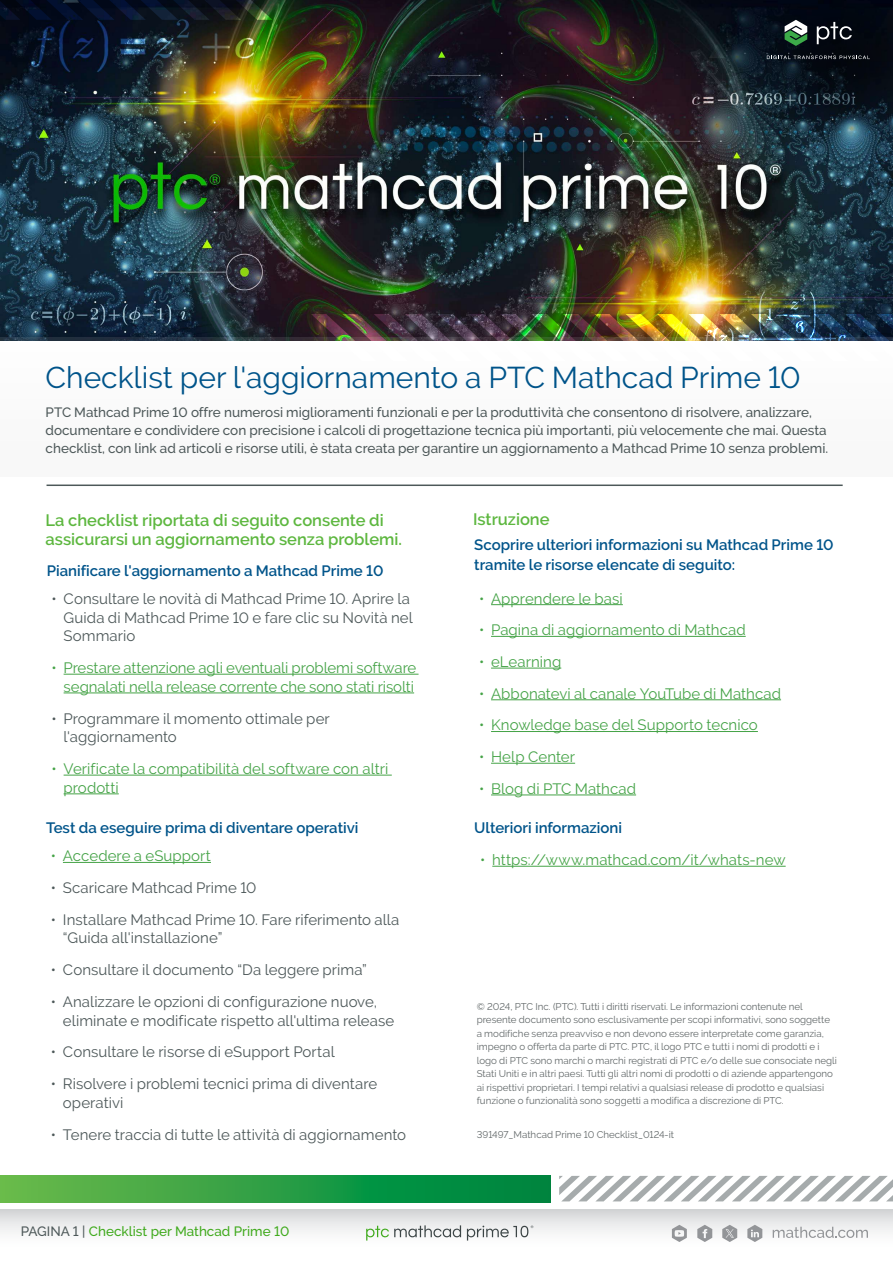
<style>
.page{position:relative;width:893px;height:1263px;background:#fff}
.page>*{position:absolute;margin:0;border:0;box-sizing:border-box;transform-origin:0 0}
._1__Headline{font:30px "PTC Raleway";color:#00548a}
._3__Text_Subhead_1{font:600 16.5px/19.8px "PTC Raleway";color:#5db73f}
.t1{font:15px/18.8px "PTC Raleway";letter-spacing:.005em;color:#4d5859}
.t2{font:15px/18.8px "PTC Raleway";color:#45a347;text-align:right}
._4__Text_Body{font:600 15px/20.2px "PTC Raleway";color:#00548a}
._3__Introduction{font:500 13.5px/18px "PTC Raleway";color:#4d5859}
.t3{font:500 13.5px "PTC Raleway";color:#40aa1d}
._10__Legal{font:9.75px/13.5px "PTC Raleway";color:#626869}
.s1{color:#4d5859}
</style>
<div class="page">
<div style="left:0;top:1210px;width:893px;height:41px;background:linear-gradient(to bottom,#d9dbdc,#fff)"></div>
<svg style="left:0;top:1176px;width:550px;height:26px;background:#2a9e44"></svg>
<svg style="left:559px;top:1176px;width:334px;height:25px"></svg>
<svg style="left:366px;top:1225px;width:95px;height:15px"></svg>
<svg style="left:467px;top:1225px;width:66px;height:15px"></svg>
<svg style="left:697px;top:1225px;width:15px;height:17px"></svg>
<svg style="left:747px;top:1225px;width:15px;height:17px"></svg>
<svg style="left:672px;top:1225px;width:15px;height:17px"></svg>
<svg style="left:722px;top:1225px;width:15px;height:17px"></svg>
<svg style="left:773px;top:1227px;width:95px;height:11px"></svg>
<img style="left:0;top:0;width:893px;height:338px">
<img style="left:311px;top:314px;width:582px;height:24px">
<div style="left:0;top:338px;width:893px;height:138px;background:#fafafa"></div>
<hr style="left:64px;top:674px;width:355px;height:1px;background:#45a347">
<hr style="left:64px;top:692px;width:350px;height:1px;background:#45a347">
<hr style="left:64px;top:775px;width:328px;height:1px;background:#45a347">
<hr style="left:64px;top:793px;width:55px;height:1px;background:#45a347">
<hr style="left:47px;top:484px;width:796px;height:2px;background:#4d5859">
<hr style="left:63px;top:862px;width:148px;height:1px;background:#45a347">
<hr style="left:491px;top:604px;width:132px;height:1px;background:#45a347">
<hr style="left:491px;top:636px;width:255px;height:1px;background:#45a347">
<hr style="left:491px;top:668px;width:70px;height:1px;background:#45a347">
<hr style="left:491px;top:699px;width:290px;height:1px;background:#45a347">
<hr style="left:491px;top:731px;width:267px;height:1px;background:#45a347">
<hr style="left:491px;top:763px;width:84px;height:1px;background:#45a347">
<hr style="left:491px;top:794px;width:145px;height:1px;background:#45a347">
<hr style="left:492px;top:866px;width:294px;height:1px;background:#45a347">
<svg style="left:0;top:0;width:272px;height:20px;background:#0d1724"></svg>
<svg style="left:711px;top:0;width:182px;height:161px;background:#15232e"></svg>
<svg style="left:785px;top:20px;width:22px;height:26px"></svg>
<svg style="left:817px;top:22px;width:35px;height:22px"></svg>
<svg style="left:767px;top:56px;width:103px;height:3px"></svg>
<p class="_1__Headline" style="left:46px;top:360px;width:757px">Checklist per l'aggiornamento a PTC Mathcad Prime 10</p>
<p class="_3__Introduction" style="left:46px;top:404px;width:784px">PTC Mathcad Prime 10 offre numerosi miglioramenti funzionali e per la produttività che consentono di risolvere, analizzare, documentare e condividere con precisione i calcoli di progettazione tecnica più importanti, più velocemente che mai. Questa checklist, con link ad articoli e risorse utili, è stata creata per garantire un aggiornamento a Mathcad Prime 10 senza problemi.</p>
<p class="_3__Text_Subhead_1" style="left:46px;top:510px;width:358px">La checklist riportata di seguito consente di assicurarsi un aggiornamento senza problemi.</p>
<p class="_4__Text_Body" style="left:47px;top:560px;width:338px">Pianificare l'aggiornamento a Mathcad Prime 10</p>
<p class="t1" style="left:64px;top:589px;width:351px;text-indent:-12px">• Consultare le novità di Mathcad Prime 10. Aprire la<br>Guida di Mathcad Prime 10 e fare clic su Novità nel<br>Sommario</p>
<p class="t2" style="left:52px;top:658px;width:366px">• Prestare attenzione agli eventuali problemi software segnalati nella release corrente che sono stati risolti</p>
<p class="t1" style="left:64px;top:709px;width:268px;text-indent:-12px">• Programmare il momento ottimale per l'aggiornamento</p>
<p class="t2" style="left:64px;top:759px;width:326px;text-align:left;text-indent:-12px">• Verificate la compatibilità del software con altri prodotti</p>
<p class="_4__Text_Body" style="left:46px;top:818px;width:314px">Test da eseguire prima di diventare operativi</p>
<p class="t2" style="left:51px;top:846px;width:162px">• Accedere a eSupport</p>
<p class="t1" style="left:51px;top:878px;width:207px">• Scaricare Mathcad Prime 10</p>
<p class="t1" style="left:63px;top:910px;width:338px;text-indent:-12px">• Installare Mathcad Prime 10. Fare riferimento alla “Guida all'installazione”</p>
<p class="t1" style="left:51px;top:960px;width:317px">• Consultare il documento “Da leggere prima”</p>
<p class="t1" style="left:63px;top:992px;width:333px;text-indent:-12px">• Analizzare le opzioni di configurazione nuove, eliminate e modificate rispetto all'ultima release</p>
<p class="t1" style="left:51px;top:1043px;width:285px">• Consultare le risorse di eSupport Portal</p>
<p class="t1" style="left:63px;top:1074px;width:316px;text-indent:-12px">• Risolvere i problemi tecnici prima di diventare operativi</p>
<p class="t1" style="left:51px;top:1125px;width:357px">• Tenere traccia di tutte le attività di aggiornamento</p>
<h3 class="t3" style="left:21px;top:1223px;width:270px"><span class="s1">PAGINA 1 |</span> Checklist per Mathcad Prime 10</h3>
<p class="_3__Text_Subhead_1" style="left:473px;top:510px;width:78px">Istruzione</p>
<p class="_4__Text_Body" style="left:474px;top:534px;width:361px">Scoprire ulteriori informazioni su Mathcad Prime 10 tramite le risorse elencate di seguito:</p>
<p class="t2" style="left:479px;top:589px;width:145px">• Apprendere le basi</p>
<p class="t2" style="left:479px;top:620px;width:268px">• Pagina di aggiornamento di Mathcad</p>
<p class="t2" style="left:479px;top:652px;width:84px">• eLearning</p>
<p class="t2" style="left:479px;top:684px;width:303px">• Abbonatevi al canale YouTube di Mathcad</p>
<p class="t2" style="left:479px;top:716px;width:280px">• Knowledge base del Supporto tecnico</p>
<p class="t2" style="left:479px;top:747px;width:98px">• Help Center</p>
<p class="t2" style="left:479px;top:779px;width:159px">• Blog di PTC Mathcad</p>
<p class="_4__Text_Body" style="left:474px;top:818px;width:149px">Ulteriori informazioni</p>
<p class="t2" style="left:480px;top:850px;width:307px">• https://www.mathcad.com/it/whats-new</p>
<p class="_10__Legal" style="left:477px;top:999px;width:362px">© 2024, PTC Inc. (PTC). Tutti i diritti riservati. Le informazioni contenute nel presente documento sono esclusivamente per scopi informativi, sono soggette a modifiche senza preavviso e non devono essere interpretate come garanzia, impegno o offerta da parte di PTC. PTC, il logo PTC e tutti i nomi di prodotti e i logo di PTC sono marchi o marchi registrati di PTC e/o delle sue consociate negli Stati Uniti e in altri paesi. Tutti gli altri nomi di prodotti o di aziende appartengono ai rispettivi proprietari. I tempi relativi a qualsiasi release di prodotto e qualsiasi funzione o funzionalità sono soggetti a modifica a discrezione di PTC.</p>
<p class="_10__Legal" style="left:477px;top:1128px;width:199px">391497_Mathcad Prime 10 Checklist_0124-it</p>
</div>
